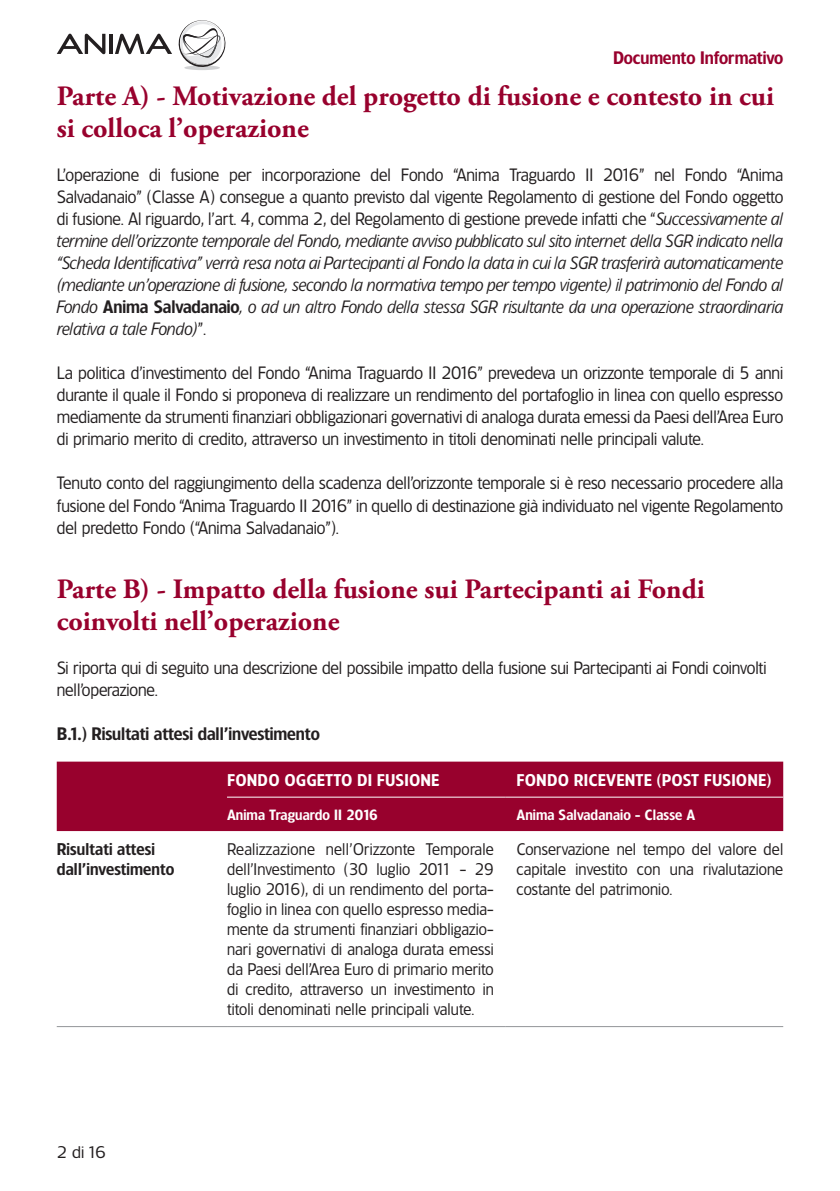
<style>
.page{position:relative;width:840px;height:1191px;background:#fff}
.page>*{position:absolute;margin:0;border:0;box-sizing:border-box;transform-origin:0 0}
.t1{font:700 28px/32px "Adobe Garamond Pro";color:#98012d}
.t2{font:17px/22px "TF Forever";letter-spacing:-.005em;color:#231f20;text-align:justify}
.t3{font:italic 17px/22px "TF Forever";color:#231f20;text-align:justify}
.t4{font:600 17px "TF Forever";color:#231f20}
.t5{font:600 17px "TF Forever";color:#98012d}
.t6{font:16px/20px "TF Forever";letter-spacing:.01em;color:#231f20;text-align:justify}
.t7{font:600 16px "TF Forever";letter-spacing:.01em;color:#fff}
.t8{font:600 16px/20px "TF Forever";letter-spacing:.01em;color:#231f20}
.t9{font:16px "TF Forever";letter-spacing:.01em;color:#231f20;scale:1.1 1}
.t10{font:600 14px "TF Forever";letter-spacing:.01em;color:#fff}
.s1{font-style:normal}
.s2{font-weight:600;font-style:normal}
</style>
<div class="page">
<svg style="left:57px;top:34px;width:48px;height:20px"></svg>
<hr style="left:109px;top:34px;width:3px;height:20px;background:#231f20">
<div style="left:184px;top:65px;width:36px;height:5px;background:#d1d2d4;border-radius:50%"></div>
<svg style="left:115px;top:20px;width:110px;height:49px"></svg>
<div style="left:57px;top:761px;width:725px;height:70px;background:#98012d"></div>
<hr style="left:227px;top:796px;width:278px;height:1px;background:#fff">
<hr style="left:505px;top:796px;width:277px;height:1px;background:#fff">
<hr style="left:57px;top:1026px;width:170px;height:1px;background:#939598">
<hr style="left:227px;top:1026px;width:278px;height:1px;background:#939598">
<hr style="left:505px;top:1026px;width:277px;height:1px;background:#939598">
<p class="t5" style="left:612px;top:47px;width:172px">Documento Informativo</p>
<h1 class="t1" style="left:57px;top:81px;width:718px">Parte A) - Motivazione del progetto di fusione e contesto in cui si colloca l’operazione</h1>
<p class="t3" style="left:57px;top:164px;width:727px"><span class="s1">L’operazione di fusione per incorporazione del Fondo “Anima Traguardo II 2016” nel Fondo “Anima Salvadanaio” (Classe A) consegue a quanto previsto dal vigente Regolamento di gestione del Fondo oggetto di fusione. Al riguardo, l’art. 4, comma 2, del Regolamento di gestione prevede infatti che “</span>Successivamente al termine dell’orizzonte temporale del Fondo, mediante avviso pubblicato sul sito internet della SGR indicato nella “Scheda Identificativa” verrà resa nota ai Partecipanti al Fondo la data in cui la SGR trasferirà automaticamente (mediante un’operazione di fusione, secondo la normativa tempo per tempo vigente) il patrimonio del Fondo al Fondo <span class="s2">Anima Salvadanaio</span>, o ad un altro Fondo della stessa SGR risultante da una operazione straordinaria relativa a tale Fondo)<span class="s1">”.</span></p>
<p class="t2" style="left:57px;top:362px;width:727px">La politica d’investimento del Fondo “Anima Traguardo II 2016” prevedeva un orizzonte temporale di 5 anni durante il quale il Fondo si proponeva di realizzare un rendimento del portafoglio in linea con quello espresso mediamente da strumenti finanziari obbligazionari governativi di analoga durata emessi da Paesi dell’Area Euro di primario merito di credito, attraverso un investimento in titoli denominati nelle principali valute.</p>
<p class="t2" style="left:57px;top:472px;width:727px">Tenuto conto del raggiungimento della scadenza dell’orizzonte temporale si è reso necessario procedere alla fusione del Fondo “Anima Traguardo II 2016” in quello di destinazione già individuato nel vigente Regolamento del predetto Fondo (“Anima Salvadanaio”).</p>
<h1 class="t1" style="left:57px;top:573px;width:649px">Parte B) - Impatto della fusione sui Partecipanti ai Fondi coinvolti nell’operazione</h1>
<p class="t2" style="left:57px;top:656px;width:710px">Si riporta qui di seguito una descrizione del possibile impatto della fusione sui Partecipanti ai Fondi coinvolti nell’operazione.</p>
<p class="t4" style="left:57px;top:723px;width:264px">B.1.) Risultati attesi dall’investimento</p>
<p class="t7" style="left:227px;top:770px;width:214px">FONDO OGGETTO DI FUSIONE</p>
<p class="t7" style="left:516px;top:770px;width:256px">FONDO RICEVENTE (POST FUSIONE)</p>
<p class="t10" style="left:227px;top:806px;width:152px">Anima Traguardo II 2016</p>
<p class="t10" style="left:516px;top:806px;width:180px">Anima Salvadanaio - Classe A</p>
<p class="t8" style="left:57px;top:839px;width:119px">Risultati attesi dall’investimento</p>
<p class="t6" style="left:227px;top:839px;width:268px">Realizzazione nell’Orizzonte Temporale dell’Investimento (30 luglio 2011 - 29 luglio 2016), di un rendimento del porta&shy;foglio in linea con quello espresso media&shy;mente da strumenti finanziari obbligazio&shy;nari governativi di analoga durata emessi da Paesi dell’Area Euro di primario merito di credito, attraverso un investimento in titoli denominati nelle principali valute.</p>
<p class="t6" style="left:516px;top:839px;width:268px">Conservazione nel tempo del valore del capitale investito con una rivalutazione costante del patrimonio.</p>
<p class="t9" style="left:57px;top:1143px;width:46px">2 di 16</p>
</div>
